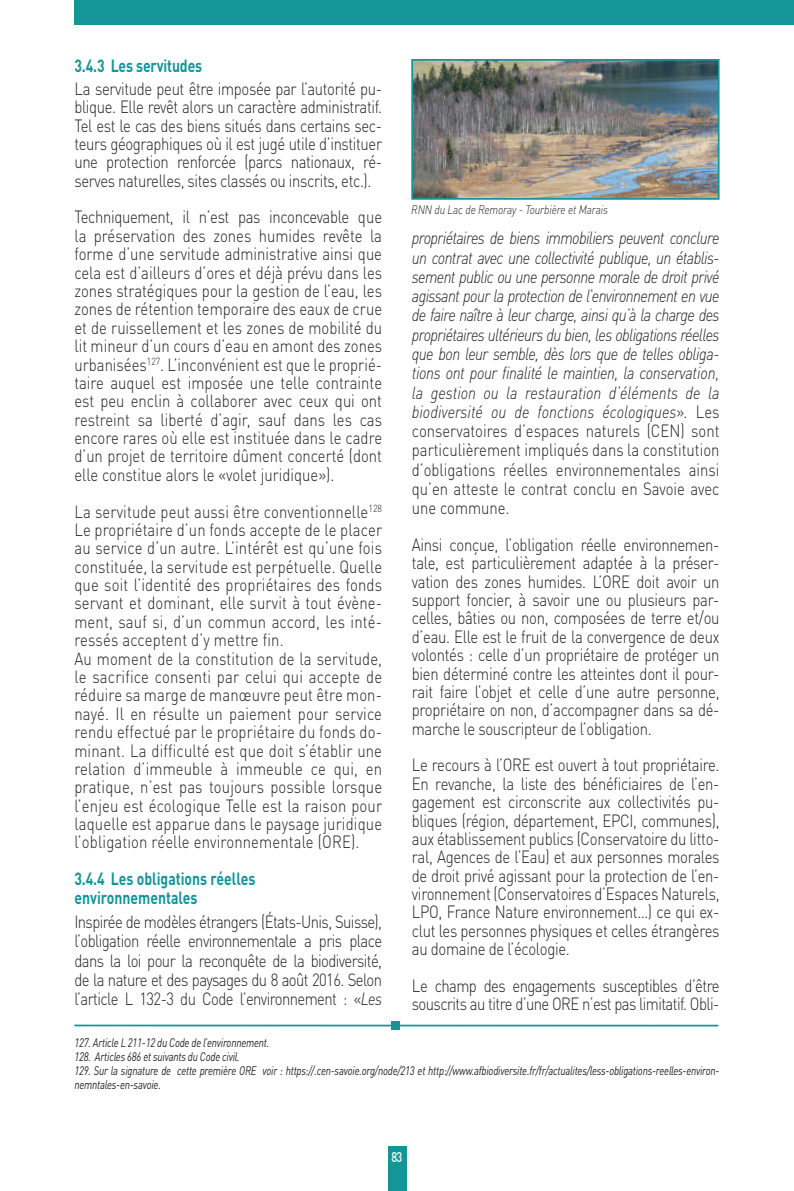
<style>
.page{position:relative;width:794px;height:1191px;background:#fff}
.page>*{position:absolute;margin:0;border:0;box-sizing:border-box;transform-origin:0 0}
.t1{font:300 17.5px/18.4px "DIN Pro";letter-spacing:.01em;color:#231f20;text-align:justify;scale:.85 1}
.t2{font:italic 300 17.5px/19.2px "DIN Pro";color:#231f20;text-align:justify;scale:.85 1}
.t3{font:300 17.5px/18.4px "DIN Pro";letter-spacing:-.04em;color:#231f20;scale:.85 1}
.t4{font:700 17.5px/18.4px "DIN Pro";color:#149597;scale:.8 1}
.t5{font:500 14px "DIN Pro";color:#fff;scale:.78 1}
.t6{font:italic 12.25px/14px "DIN Pro";letter-spacing:-.02em;color:#231f20;scale:.8 1}
.t7{font:italic 300 12.25px "DIN Pro";letter-spacing:-.01em;color:#231f20;scale:.85 1}
.s1{font-style:italic}
.s2{font-style:normal}
</style>
<div class="page">
<div style="left:387px;top:1146px;width:19px;height:45px;background:#149597"></div>
<div style="left:74px;top:0;width:720px;height:25px;background:#149597"></div>
<hr style="left:74px;top:1024px;width:644px;height:2px;background:#149597">
<div style="left:391px;top:1021px;width:9px;height:8px;background:#149597"></div>
<img style="left:414px;top:62px;width:302px;height:135px">
<div style="left:411px;top:59px;width:308px;height:141px;border:2px solid #149597"></div>
<p class="t4" style="left:74px;top:54px;width:161px">3.4.3 Les servitudes</p>
<p class="t1" style="left:74px;top:78px;width:363px">La servitude peut être imposée par l’autorité pu&shy;blique. Elle revêt alors un caractère administratif.<br>Tel est le cas des biens situés dans certains sec&shy;teurs géographiques où il est jugé utile d’instituer une protection renforcée (parcs nationaux, ré&shy;serves naturelles, sites classés ou inscrits, etc.).</p>
<p class="t1" style="left:74px;top:206px;width:363px">Techniquement, il n’est pas inconcevable que la préservation des zones humides revête la forme d’une servitude administrative ainsi que cela est d’ailleurs d’ores et déjà prévu dans les zones stratégiques pour la gestion de l’eau, les zones de rétention temporaire des eaux de crue et de ruissellement et les zones de mobilité du lit mineur d’un cours d’eau en amont des zones urbanisées<sup>127</sup>. L’inconvénient est que le proprié&shy;taire auquel est imposée une telle contrainte est peu enclin à collaborer avec ceux qui ont restreint sa liberté d’agir, sauf dans les cas encore rares où elle est instituée dans le cadre d’un projet de territoire dûment concerté (dont elle constitue alors le «volet juridique»).</p>
<p class="t1" style="left:74px;top:500px;width:363px;text-align:left">La servitude peut aussi être conventionnelle<sup>128<br></sup>Le propriétaire d’un fonds accepte de le placer au service d’un autre. L’intérêt est qu’une fois constituée, la servitude est perpétuelle. Quelle que soit l’identité des propriétaires des fonds servant et dominant, elle survit à tout évène&shy;ment, sauf si, d’un commun accord, les inté&shy;ressés acceptent d’y mettre fin.<br>Au moment de la constitution de la servitude, le sacrifice consenti par celui qui accepte de réduire sa marge de manœuvre peut être mon&shy;nayé. Il en résulte un paiement pour service rendu effectué par le propriétaire du fonds do&shy;minant. La difficulté est que doit s’établir une relation d’immeuble à immeuble ce qui, en pratique, n’est pas toujours possible lorsque l’enjeu est écologique Telle est la raison pour laquelle est apparue dans le paysage juridique l’obligation réelle environnementale (ORE).</p>
<p class="t4" style="left:74px;top:867px;width:228px">3.4.4 Les obligations réelles environnementales</p>
<p class="t1" style="left:74px;top:910px;width:363px;line-height:19.2px">Inspirée de modèles étrangers (États-Unis, Suisse), l’obligation réelle environnementale a pris place dans la loi pour la reconquête de la biodiversité, de la nature et des paysages du 8 août 2016. Selon l’article L 132-3 du Code l’environnement : «<span class="s1">Les</span></p>
<p class="t7" style="left:411px;top:200px;width:233px">RNN du Lac de Remoray - Tourbière et Marais</p>
<p class="t2" style="left:412px;top:227px;width:363px">propriétaires de biens immobiliers peuvent conclure un contrat avec une collectivité publique, un établis&shy;sement public ou une personne morale de droit privé agissant pour la protection de l’environnement en vue de faire naître à leur charge, ainsi qu’à la charge des propriétaires ultérieurs du bien, les obligations réelles que bon leur semble, dès lors que de telles obliga&shy;tions ont pour finalité le maintien, la conservation, la gestion ou la restauration d’éléments de la biodiversité ou de fonctions écologiques<span class="s2">». Les conservatoires d’espaces naturels (CEN) sont particulièrement impliqués dans la constitution d’obligations réelles environnementales ainsi qu’en atteste le contrat conclu en Savoie avec une commune.</span></p>
<p class="t1" style="left:412px;top:534px;width:363px">Ainsi conçue, l’obligation réelle environnemen&shy;tale, est particulièrement adaptée à la préser&shy;vation des zones humides. L’ORE doit avoir un support foncier, à savoir une ou plusieurs par&shy;celles, bâties ou non, composées de terre et/ou d’eau. Elle est le fruit de la convergence de deux volontés : celle d’un propriétaire de protéger un bien déterminé contre les atteintes dont il pour&shy;rait faire l’objet et celle d’une autre personne, propriétaire on non, d’accompagner dans sa dé&shy;marche le souscripteur de l’obligation.</p>
<p class="t1" style="left:412px;top:754px;width:363px">Le recours à l’ORE est ouvert à tout propriétaire.<br>En revanche, la liste des bénéficiaires de l’en&shy;gagement est circonscrite aux collectivités pu&shy;bliques (région, département, EPCI, communes), aux établissement publics (Conservatoire du litto&shy;ral, Agences de l’Eau) et aux personnes morales de droit privé agissant pour la protection de l’en&shy;vironnement (Conservatoires d’Espaces Naturels, LPO, France Nature environnement…) ce qui ex&shy;clut les personnes physiques et celles étrangères au domaine de l’écologie.</p>
<p class="t3" style="left:412px;top:975px;width:363px">Le champ des engagements susceptibles d’être souscrits au titre d’une ORE n’est pas limitatif. Obli-</p>
<p class="t6" style="left:74px;top:1034px;width:808px">127. Article L 211-12 du Code de l’environnement.<br>128. Articles 686 et suivants du Code civil.<br>129. Sur la signature de cette première ORE voir : https://.cen-savoie.org/node/213 et http://www.afbiodiversite.fr/fr/actualites/less-obligations-reelles-environ&shy;nemntales-en-savoie.</p>
<p class="t5" style="left:391px;top:1145px;width:15px">83</p>
</div>
